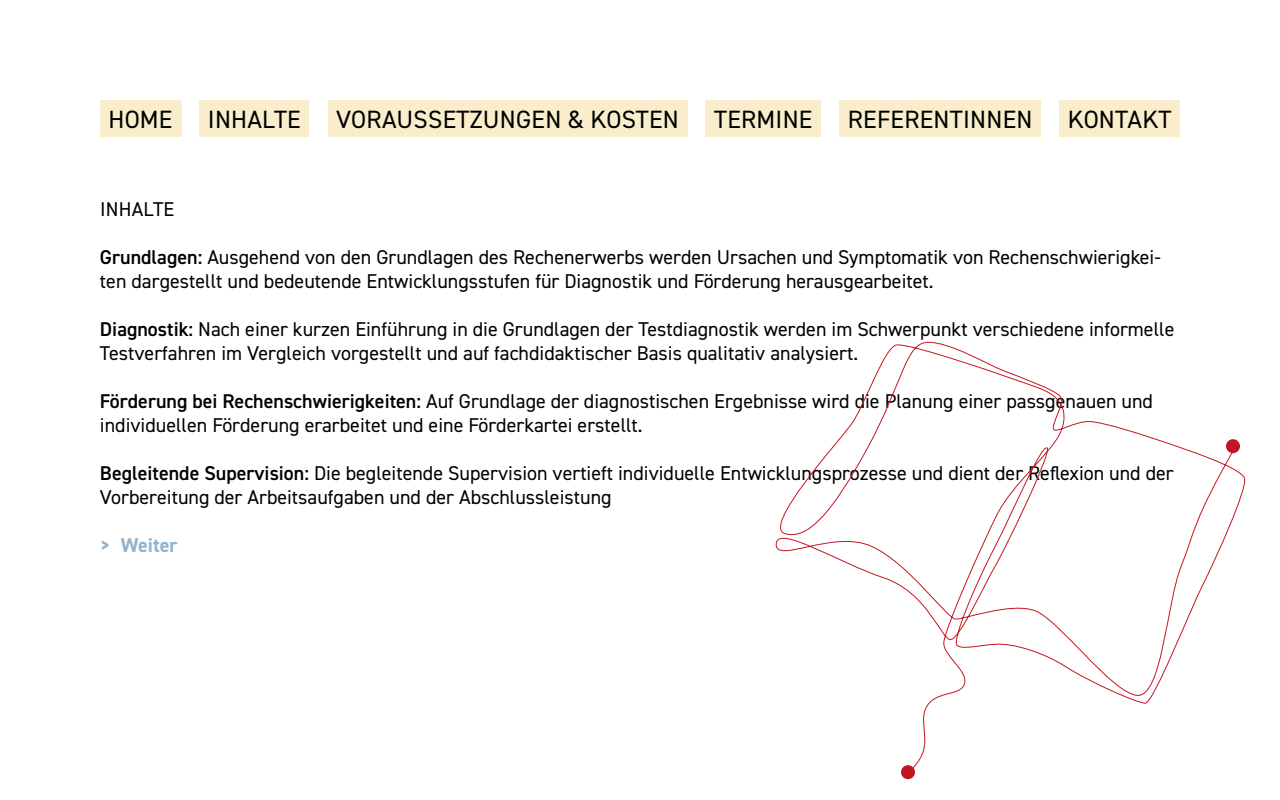
<style>
.page{position:relative;width:1280px;height:800px;background:#fff}
.page>*{position:absolute;margin:0;border:0;box-sizing:border-box;transform-origin:0 0}
.t1{font:25.1px "DIN2014";letter-spacing:.01em;color:#000}
.t2{font:20px/24px "DIN2014";color:#000}
.t3{font:700 20px "DIN2014";color:#92b3cb}
.s1{font-weight:600}
</style>
<div class="page">
<div style="left:100px;top:100px;width:81px;height:36px;background:#f9edcb"></div>
<div style="left:199px;top:100px;width:110px;height:36px;background:#f9edcb"></div>
<div style="left:328px;top:100px;width:359px;height:36px;background:#f9edcb"></div>
<div style="left:706px;top:100px;width:115px;height:36px;background:#f9edcb"></div>
<div style="left:839px;top:100px;width:202px;height:36px;background:#f9edcb"></div>
<div style="left:1059px;top:100px;width:121px;height:36px;background:#f9edcb"></div>
<svg style="left:775px;top:341px;width:471px;height:427px"></svg>
<div style="left:901px;top:765px;width:14px;height:14px;background:#be1622;border-radius:50%"></div>
<div style="left:1226px;top:439px;width:14px;height:14px;background:#be1622;border-radius:50%"></div>
<p class="t1" style="left:108px;top:104px;width:66px">HOME</p>
<p class="t1" style="left:208px;top:104px;width:94px">INHALTE</p>
<p class="t1" style="left:336px;top:104px;width:344px">VORAUSSETZUNGEN &amp; KOSTEN</p>
<p class="t1" style="left:714px;top:104px;width:100px">TERMINE</p>
<p class="t1" style="left:848px;top:104px;width:186px">REFERENTINNEN</p>
<p class="t1" style="left:1068px;top:104px;width:105px">KONTAKT</p>
<p class="t2" style="left:100px;top:196px;width:76px">INHALTE</p>
<p class="t2" style="left:100px;top:244px;width:1062px"><span class="s1">Grundlagen:</span> Ausgehend von den Grundlagen des Rechenerwerbs werden Ursachen und Symptomatik von Rechenschwierigkei&shy;ten dargestellt und bedeutende Entwicklungsstufen für Diagnostik und Förderung herausgearbeitet.</p>
<p class="t2" style="left:100px;top:316px;width:1076px"><span class="s1">Diagnostik:</span> Nach einer kurzen Einführung in die Grundlagen der Testdiagnostik werden im Schwerpunkt verschiedene informelle<br>Testverfahren im Vergleich vorgestellt und auf fachdidaktischer Basis qualitativ analysiert.</p>
<p class="t2" style="left:100px;top:388px;width:1055px"><span class="s1">Förderung bei Rechenschwierigkeiten:</span> Auf Grundlage der diagnostischen Ergebnisse wird die Planung einer passgenauen und individuellen Förderung erarbeitet und eine Förderkartei erstellt.</p>
<p class="t2" style="left:100px;top:460px;width:1075px"><span class="s1">Begleitende Supervision:</span> Die begleitende Supervision vertieft individuelle Entwicklungsprozesse und dient der Reflexion und der<br>Vorbereitung der Arbeitsaufgaben und der Abschlussleistung</p>
<p class="t3" style="left:100px;top:531px;width:79px">&gt; Weiter</p>
</div>
